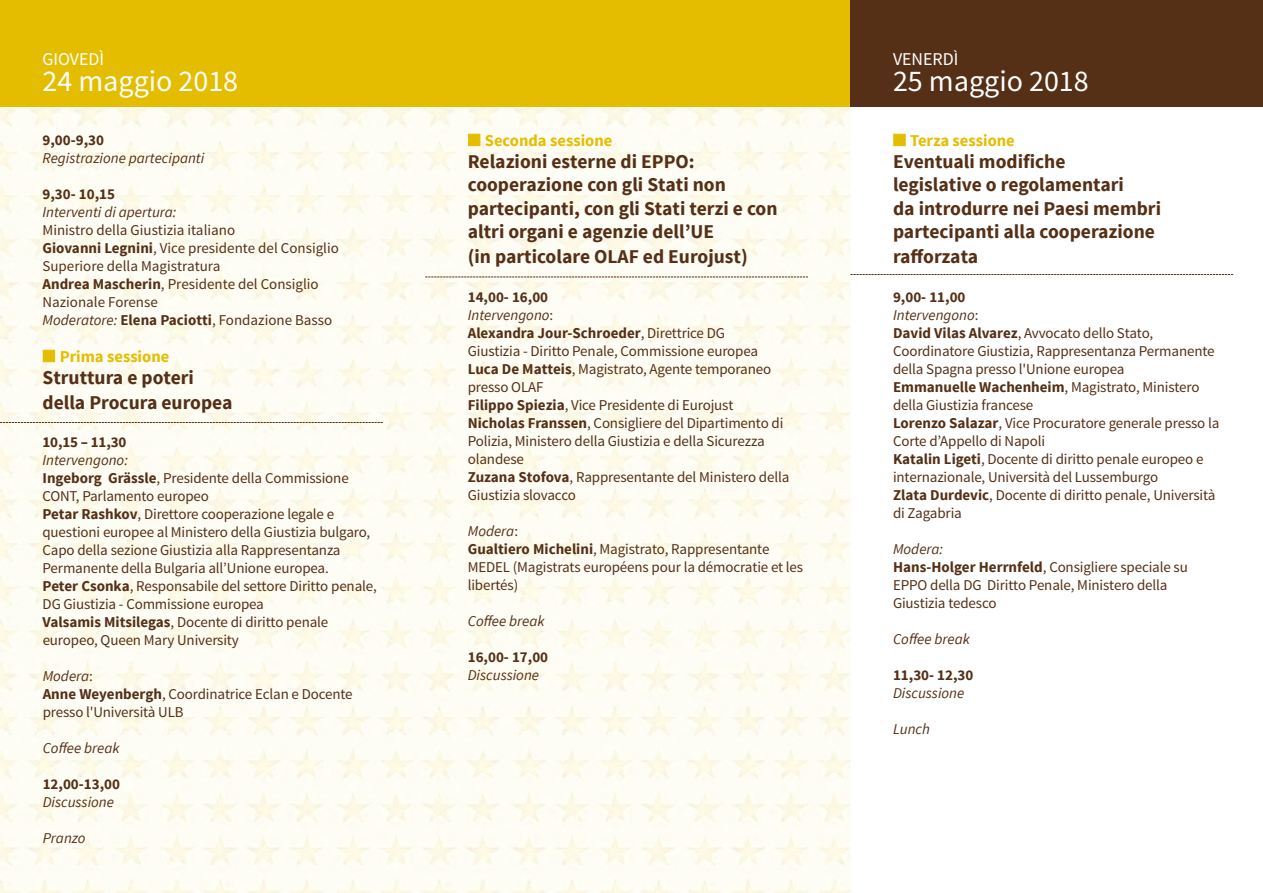
<style>
.page{position:relative;width:1263px;height:893px;background:#fff}
.page>*{position:absolute;margin:0;border:0;box-sizing:border-box;transform-origin:0 0}
.t1{font:30px "Source Sans Pro";color:#fff}
.t2{font:700 19.5px/23.7px "Source Sans Pro";color:#553017}
.t3{font:18px "Source Sans Pro";color:#fff}
.t4{font:700 16.5px "Source Sans Pro";color:#e5bd00}
.t5{font:15px/18px "Source Sans Pro";letter-spacing:-.01em;color:#553017}
.t6{font:italic 15px "Source Sans Pro";color:#553017}
.t7{font:700 15px "Source Sans Pro";color:#553017}
.s1{font-weight:700}
.s2{font-style:italic}
</style>
<div class="page">
<img style="left:0;top:106px;width:850px;height:787px">
<div style="left:0;top:0;width:468px;height:106px;background:#e5bd00"></div>
<div style="left:425px;top:0;width:425px;height:106px;background:#e5bd00"></div>
<div style="left:850px;top:0;width:413px;height:106px;background:#553017"></div>
<svg style="left:0;top:422px;width:383px;height:1px"></svg>
<svg style="left:425px;top:277px;width:383px;height:1px"></svg>
<svg style="left:850px;top:274px;width:383px;height:1px"></svg>
<p class="t3" style="left:43px;top:52px;width:63px">GIOVEDÌ</p>
<h1 class="t1" style="left:43px;top:69px;width:197px">24 maggio 2018</h1>
<p class="t7" style="left:43px;top:130px;width:63px">9,00-9,30</p>
<p class="t6" style="left:43px;top:148px;width:163px">Registrazione partecipanti</p>
<p class="t7" style="left:43px;top:184px;width:74px">9,30- 10,15</p>
<p class="t6" style="left:43px;top:202px;width:136px">Interventi di apertura:</p>
<p class="t5" style="left:43px;top:222px;width:298px">Ministro della Giustizia italiano<br><span class="s1">giovanni Legnini</span>, Vice presidente del Consiglio Superiore della Magistratura<br><span class="s1">andrea mascherin</span>, Presidente del Consiglio Nazionale Forense<br><span class="s2">Moderatore:</span> <span class="s1">elena paciotti</span>, Fondazione Basso</p>
<p class="t4" style="left:43px;top:346px;width:128px">■ prima sessione</p>
<h2 class="t2" style="left:43px;top:365px;width:191px;line-height:24.5px">struttura e poteri della procura europea</h2>
<p class="t7" style="left:43px;top:433px;width:85px">10,15 – 11,30</p>
<p class="t5" style="left:43px;top:452px;width:336px"><span class="s2">Intervengono:<br></span><span class="s1">ingeborg grässle</span>, Presidente della Commissione CONT, Parlamento europeo<br><span class="s1">petar rashkov</span>, Direttore cooperazione legale e questioni europee al Ministero della Giustizia bulgaro, Capo della sezione Giustizia alla Rappresentanza Permanente della Bulgaria all’Unione europea.<br><span class="s1">peter csonka</span>, Responsabile del settore Diritto penale, DG Giustizia - Commissione europea<br><span class="s1">Valsamis mitsilegas</span>, Docente di diritto penale europeo, Queen Mary University</p>
<p class="t5" style="left:43px;top:668px;width:312px"><span class="s2">Modera</span>:<br><span class="s1">anne Weyenbergh</span>, Coordinatrice Eclan e Docente presso l'Università ULB</p>
<p class="t6" style="left:43px;top:739px;width:78px">Coffee break</p>
<p class="t7" style="left:43px;top:775px;width:79px">12,00-13,00</p>
<p class="t6" style="left:43px;top:793px;width:73px">Discussione</p>
<p class="t6" style="left:43px;top:829px;width:44px">Pranzo</p>
<p class="t4" style="left:468px;top:130px;width:146px">■ seconda sessione</p>
<h2 class="t2" style="left:468px;top:149px;width:311px">relazioni esterne di eppo: cooperazione con gli stati non partecipanti, con gli stati terzi e con altri organi e agenzie dell’ue<br>(in particolare oLaf ed eurojust)</h2>
<p class="t5" style="left:468px;top:289px;width:323px"><span class="s1">14,00- 16,00<br></span><span class="s2">Intervengono</span>:<br><span class="s1">alexandra Jour-schroeder</span>, Direttrice DG<br>Giustizia - Diritto Penale, Commissione europea <span class="s1">Luca de matteis</span>, Magistrato, Agente temporaneo presso OLAF<br><span class="s1">filippo spiezia</span>, Vice Presidente di Eurojust <span class="s1">nicholas franssen</span>, Consigliere del Dipartimento di Polizia, Ministero della Giustizia e della Sicurezza olandese<br><span class="s1">zuzana stofova</span>, Rappresentante del Ministero della Giustizia slovacco</p>
<p class="t5" style="left:468px;top:523px;width:337px"><span class="s2">Modera</span>:<br><span class="s1">gualtiero michelini</span>, Magistrato, Rappresentante<br>MEDEL (Magistrats européens pour la démocratie et les libertés)</p>
<p class="t6" style="left:468px;top:611px;width:78px">Coffee break</p>
<p class="t7" style="left:468px;top:647px;width:82px">16,00- 17,00</p>
<p class="t6" style="left:468px;top:665px;width:73px">Discussione</p>
<p class="t3" style="left:893px;top:52px;width:67px">VENERDÌ</p>
<h1 class="t1" style="left:893px;top:69px;width:197px">25 maggio 2018</h1>
<p class="t4" style="left:893px;top:130px;width:123px">■ terza sessione</p>
<h2 class="t2" style="left:893px;top:149px;width:270px">eventuali modifiche<br>legislative o regolamentari<br>da introdurre nei paesi membri partecipanti alla cooperazione rafforzata</h2>
<p class="t5" style="left:893px;top:289px;width:328px"><span class="s1">9,00- 11,00<br></span><span class="s2">Intervengono</span>:<br><span class="s1">david Vilas alvarez</span>, Avvocato dello Stato, Coordinatore Giustizia, Rappresentanza Permanente della Spagna presso l'Unione europea<br><span class="s1">emmanuelle Wachenheim</span>, Magistrato, Ministero della Giustizia francese<br><span class="s1">Lorenzo salazar</span>, Vice Procuratore generale presso la Corte d’Appello di Napoli<br><span class="s1">Katalin Ligeti</span>, Docente di diritto penale europeo e internazionale, Università del Lussemburgo<br><span class="s1">zlata durdevic</span>, Docente di diritto penale, Università di Zagabria</p>
<p class="t5" style="left:893px;top:541px;width:296px"><span class="s2">Modera:<br></span><span class="s1">Hans-Holger Herrnfeld</span>, Consigliere speciale su<br>EPPO della DG Diritto Penale, Ministero della<br>Giustizia tedesco</p>
<p class="t6" style="left:893px;top:629px;width:78px">Coffee break</p>
<p class="t7" style="left:893px;top:665px;width:82px">11,30- 12,30</p>
<p class="t6" style="left:893px;top:683px;width:73px">Discussione</p>
<p class="t6" style="left:893px;top:719px;width:38px">Lunch</p>
</div>
